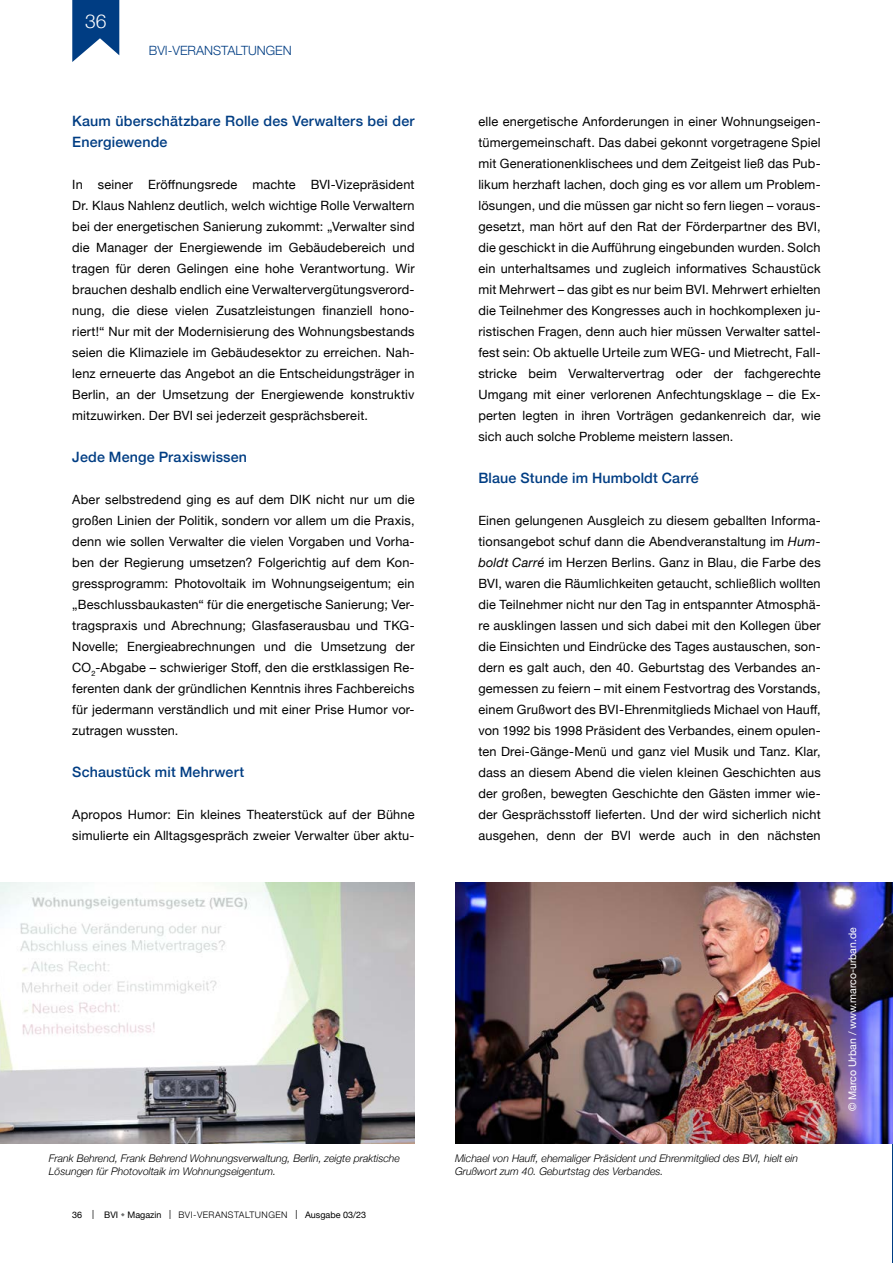
<style>
.page{position:relative;width:893px;height:1263px;background:#fff}
.page>*{position:absolute;margin:0;border:0;box-sizing:border-box;transform-origin:0 0}
.t1{font:300 19.2px "Helvetica Neue";color:#fff}
.Zwischenheadline{font:500 14.25px/21px "Helvetica Neue";letter-spacing:.01em;color:#003d83}
.Fließtext{font:12.75px/21px "Helvetica Neue";letter-spacing:.015em;color:#000;text-align:justify}
.Kapitelname{font:300 12.75px "Helvetica Neue";color:#003d83}
.t2{font:italic 300 10.5px/12.6px "Helvetica Neue";color:#000}
.t3{font:10.5px "Helvetica Neue";color:#fff}
.t4{font:300 9px "Helvetica Neue";color:#000}
.t5{font:9px "Helvetica Neue";color:#000}
.s1{font-style:italic}
.s2{font-weight:400}
.s3{font-family:"Minion Pro";font-weight:400;color:#6f7070}
</style>
<div class="page">
<hr style="left:892px;top:1134px;width:1px;height:129px;background:#003d83">
<svg style="left:72px;top:0;width:47px;height:62px"></svg>
<img style="left:455px;top:882px;width:438px;height:262px">
<img style="left:0;top:882px;width:415px;height:262px">
<p class="t1" style="left:85px;top:6px;width:23px">36</p>
<p class="Kapitelname" style="left:149px;top:40px;width:144px">BVI-VERANSTALTUNGEN</p>
<p class="Zwischenheadline" style="left:72px;top:109px;width:344px">Kaum überschätzbare Rolle des Verwalters bei der<br>Energiewende</p>
<p class="Fließtext" style="left:72px;top:175px;width:344px">In seiner Eröffnungsrede machte BVI-Vizepräsident Dr. Klaus Nahlenz deutlich, welch wichtige Rolle Verwaltern bei der energetischen Sanierung zukommt: „Verwalter sind die Manager der Energiewende im Gebäudebereich und tragen für deren Gelingen eine hohe Verantwortung. Wir brauchen deshalb endlich eine Verwaltervergütungsverord&shy;nung, die diese vielen Zusatzleistungen finanziell hono&shy;riert!“ Nur mit der Modernisierung des Wohnungsbestands seien die Klimaziele im Gebäudesektor zu erreichen. Nah&shy;lenz erneuerte das Angebot an die Entscheidungsträger in Berlin, an der Umsetzung der Energiewende konstruktiv mitzuwirken. Der BVI sei jederzeit gesprächsbereit.</p>
<p class="Zwischenheadline" style="left:72px;top:445px;width:176px">Jede Menge Praxiswissen</p>
<p class="Fließtext" style="left:72px;top:490px;width:344px">Aber selbstredend ging es auf dem DIK nicht nur um die großen Linien der Politik, sondern vor allem um die Praxis, denn wie sollen Verwalter die vielen Vorgaben und Vorha&shy;ben der Regierung umsetzen? Folgerichtig auf dem Kon&shy;gressprogramm: Photovoltaik im Wohnungseigentum; ein „Beschlussbaukasten“ für die energetische Sanierung; Ver&shy;tragspraxis und Abrechnung; Glasfaserausbau und TKG-Novelle; Energieabrechnungen und die Umsetzung der CO<sub>2</sub>-Abgabe – schwieriger Stoff, den die erstklassigen Re&shy;ferenten dank der gründlichen Kenntnis ihres Fachbereichs für jedermann verständlich und mit einer Prise Humor vor&shy;zutragen wussten.</p>
<p class="Zwischenheadline" style="left:72px;top:760px;width:173px">Schaustück mit Mehrwert</p>
<p class="Fließtext" style="left:72px;top:805px;width:344px">Apropos Humor: Ein kleines Theaterstück auf der Bühne simulierte ein Alltagsgespräch zweier Verwalter über aktu-</p>
<p class="Fließtext" style="left:478px;top:112px;width:344px">elle energetische Anforderungen in einer Wohnungseigen&shy;tümergemeinschaft. Das dabei gekonnt vorgetragene Spiel mit Generationenklischees und dem Zeitgeist ließ das Pub&shy;likum herzhaft lachen, doch ging es vor allem um Problem&shy;lösungen, und die müssen gar nicht so fern liegen – voraus&shy;gesetzt, man hört auf den Rat der Förderpartner des BVI, die geschickt in die Aufführung eingebunden wurden. Solch ein unterhaltsames und zugleich informatives Schaustück mit Mehrwert – das gibt es nur beim BVI. Mehrwert erhielten die Teilnehmer des Kongresses auch in hochkomplexen ju&shy;ristischen Fragen, denn auch hier müssen Verwalter sattel&shy;fest sein: Ob aktuelle Urteile zum WEG- und Mietrecht, Fall&shy;stricke beim Verwaltervertrag oder der fachgerechte Umgang mit einer verlorenen Anfechtungsklage – die Ex&shy;perten legten in ihren Vorträgen gedankenreich dar, wie sich auch solche Probleme meistern lassen.</p>
<p class="Zwischenheadline" style="left:478px;top:466px;width:222px">Blaue Stunde im Humboldt Carré</p>
<p class="Fließtext" style="left:478px;top:511px;width:344px">Einen gelungenen Ausgleich zu diesem geballten Informa&shy;tionsangebot schuf dann die Abendveranstaltung im <span class="s1">Hum&shy;boldt Carré</span> im Herzen Berlins. Ganz in Blau, die Farbe des BVI, waren die Räumlichkeiten getaucht, schließlich wollten die Teilnehmer nicht nur den Tag in entspannter Atmosphä&shy;re ausklingen lassen und sich dabei mit den Kollegen über die Einsichten und Eindrücke des Tages austauschen, son&shy;dern es galt auch, den 40. Geburtstag des Verbandes an&shy;gemessen zu feiern – mit einem Festvortrag des Vorstands, einem Grußwort des BVI-Ehrenmitglieds Michael von Hauff, von 1992 bis 1998 Präsident des Verbandes, einem opulen&shy;ten Drei-Gänge-Menü und ganz viel Musik und Tanz. Klar, dass an diesem Abend die vielen kleinen Geschichten aus der großen, bewegten Geschichte den Gästen immer wie&shy;der Gesprächsstoff lieferten. Und der wird sicherlich nicht ausgehen, denn der BVI werde auch in den nächsten</p>
<p class="t2" style="left:49px;top:1151px;width:353px">Frank Behrend, Frank Behrend Wohnungsverwaltung, Berlin, zeigte praktische<br>Lösungen für Photovoltaik im Wohnungseigentum.</p>
<p class="t2" style="left:455px;top:1151px;width:345px">Michael von Hauff, ehemaliger Präsident und Ehrenmitglied des BVI, hielt ein<br>Grußwort zum 40. Geburtstag des Verbandes.</p>
<p class="t4" style="left:72px;top:1207px;width:138px"><span class="s2">36 | BVI</span> <span class="s3">◆</span> <span class="s2">Magazin |</span> BVI-VERANSTALTUNGEN</p>
<p class="t5" style="left:296px;top:1208px;width:72px">| Ausgabe 03/23</p>
<p class="t3" style="left:845px;top:1111px;width:185px;rotate:-90deg">© Marco Urban / www.marco-urban.de</p>
</div>
